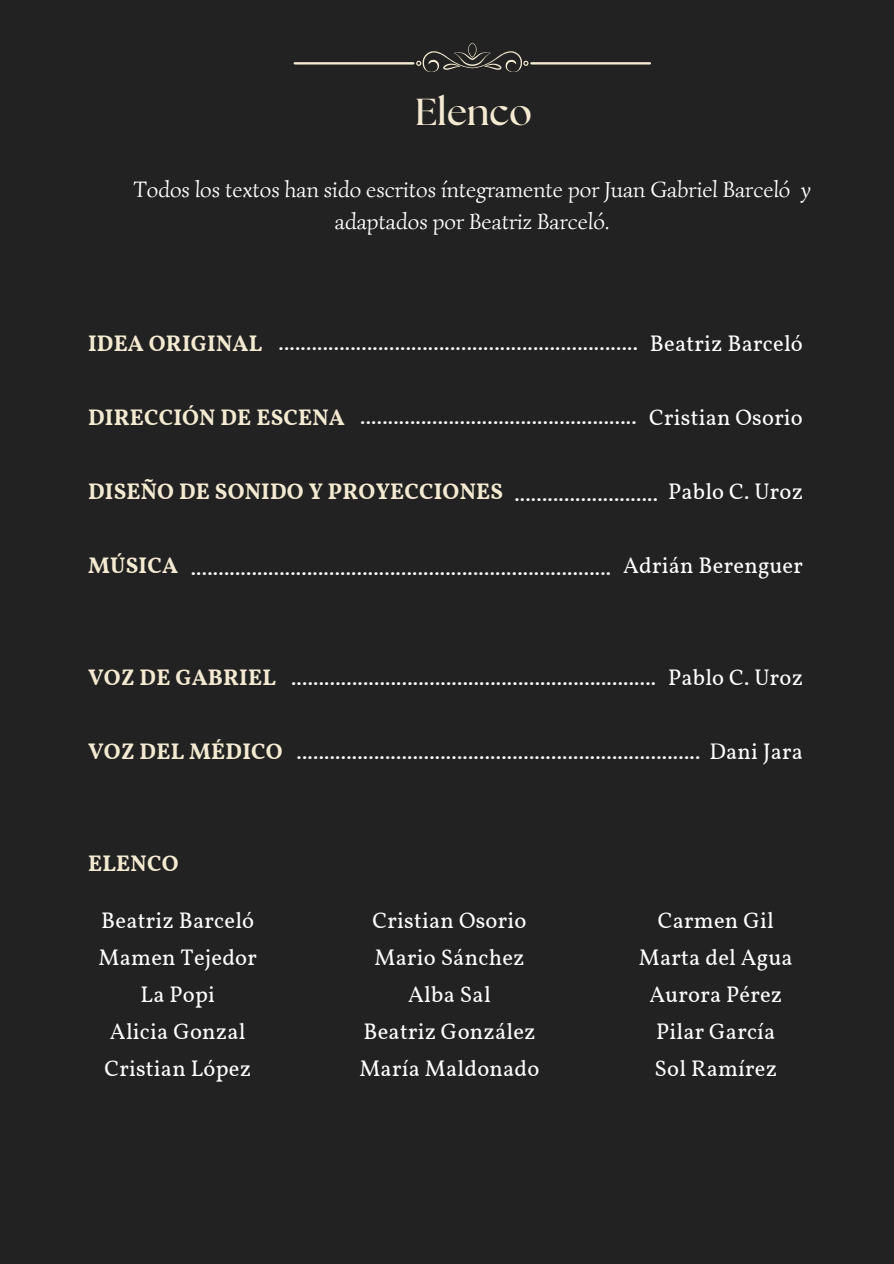
<style>
.page{position:relative;width:894px;height:1264px;background:#fff}
.page>*{position:absolute;margin:0;border:0;box-sizing:border-box;transform-origin:0 0}
.t1{font:700 37.5px "The Seasons";letter-spacing:.005em;color:#f4ead2}
.t2{font:22.5px "Vollkorn";letter-spacing:.01em;color:#fff}
.t3{font:700 22.5px "Vollkorn";letter-spacing:.01em;color:#f4ead2}
.t4{font:22.5px/31.5px "Simonetta";color:#fff;text-align:center}
</style>
<div class="page">
<div style="left:0;top:0;width:893px;height:1263px;background:#222"></div>
<svg style="left:293px;top:43px;width:357px;height:29px"></svg>
<p class="t1" style="left:415px;top:95px;width:119px">Elenco</p>
<h1 class="t4" style="left:133px;top:174px;width:678px">Todos los textos han sido escritos íntegramente por Juan Gabriel Barceló y adaptados por Beatriz Barceló.</h1>
<p class="t3" style="left:88px;top:329px;width:176px">IDEA ORIGINAL</p>
<p class="t2" style="left:278px;top:328px;width:361px">.................................................................</p>
<h2 class="t2" style="left:649px;top:329px;width:154px">Beatriz Barceló</h2>
<p class="t3" style="left:88px;top:403px;width:258px">DIRECCIÓN DE ESCENA</p>
<p class="t2" style="left:360px;top:402px;width:278px">..................................................</p>
<h2 class="t2" style="left:649px;top:403px;width:155px">Cristian Osorio</h2>
<h2 class="t3" style="left:88px;top:478px;width:416px">DISEÑO DE SONIDO Y PROYECCIONES</h2>
<p class="t2" style="left:514px;top:479px;width:290px">.......................... Pablo C. Uroz</p>
<h2 class="t3" style="left:88px;top:552px;width:91px">MÚSICA</h2>
<p class="t2" style="left:191px;top:553px;width:422px">............................................................................</p>
<p class="t2" style="left:623px;top:552px;width:181px">Adrián Berenguer</p>
<h2 class="t3" style="left:88px;top:663px;width:189px">VOZ DE GABRIEL</h2>
<p class="t2" style="left:291px;top:663px;width:366px">..................................................................</p>
<p class="t2" style="left:668px;top:663px;width:136px">Pablo C. Uroz</p>
<h2 class="t3" style="left:88px;top:737px;width:196px">VOZ DEL MÉDICO</h2>
<p class="t2" style="left:296px;top:737px;width:508px">......................................................................... Dani Jara</p>
<h2 class="t3" style="left:88px;top:849px;width:92px">ELENCO</h2>
<p class="t2" style="left:101px;top:906px;width:154px">Beatriz Barceló</p>
<p class="t2" style="left:99px;top:943px;width:160px">Mamen Tejedor</p>
<p class="t2" style="left:140px;top:980px;width:76px">La Popi</p>
<p class="t2" style="left:110px;top:1017px;width:137px">Alicia Gonzal</p>
<p class="t2" style="left:104px;top:1054px;width:148px">Cristian López</p>
<p class="t2" style="left:372px;top:906px;width:155px">Cristian Osorio</p>
<p class="t2" style="left:374px;top:943px;width:151px">Mario Sánchez</p>
<p class="t2" style="left:408px;top:980px;width:84px">Alba Sal</p>
<p class="t2" style="left:363px;top:1017px;width:173px">Beatriz González</p>
<p class="t2" style="left:359px;top:1054px;width:181px">María Maldonado</p>
<p class="t2" style="left:657px;top:906px;width:117px">Carmen Gil</p>
<p class="t2" style="left:638px;top:943px;width:155px">Marta del Agua</p>
<p class="t2" style="left:649px;top:980px;width:134px">Aurora Pérez</p>
<p class="t2" style="left:656px;top:1017px;width:121px">Pilar García</p>
<p class="t2" style="left:654px;top:1054px;width:124px">Sol Ramírez</p>
</div>
